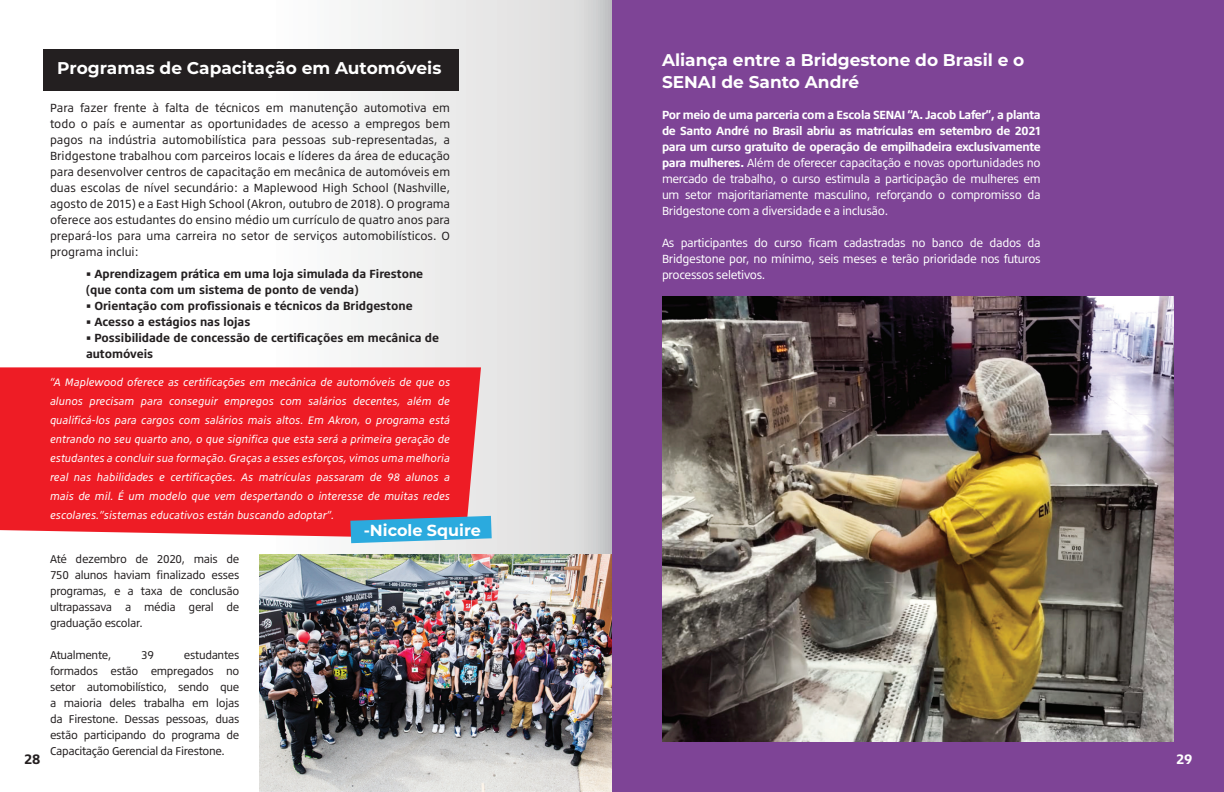
<style>
.page{position:relative;width:1224px;height:792px;background:#fff}
.page>*{position:absolute;margin:0;border:0;box-sizing:border-box;transform-origin:0 0}
.t1{font:700 17px/22px "Montserrat";color:#fff}
.t2{font:700 16px "Montserrat";color:#fff}
.t3{font:700 14px "Bridgestone Type";color:#231f20}
.t4{font:700 14px "Bridgestone Type";color:#fff}
.t5{font:12px/16px "Bridgestone Type";color:#231f20;text-align:justify}
.t6{font:12px/16px "Bridgestone Type";letter-spacing:-.025em;color:#fff;text-align:justify}
.t7{font:700 12px/16px "Bridgestone Type";color:#231f20}
.t8{font:11.5px/16px "Bridgestone Type";letter-spacing:-.025em;color:#231f20;text-align:justify}
.t9{font:italic 11px/19px "Bridgestone Type";color:#fff;text-align:justify}
.s1{font-weight:700}
</style>
<div class="page">
<svg style="left:43px;top:0;width:569px;height:791px"></svg>
<div style="left:612px;top:0;width:612px;height:792px;background:#7e4496"></div>
<div style="left:0;top:367px;width:481px;height:172px;background:#ee1c25"></div>
<svg style="left:350px;top:516px;width:142px;height:27px;background:#4da3cf"></svg>
<img style="left:260px;top:554px;width:352px;height:238px">
<img style="left:662px;top:296px;width:512px;height:446px">
<div style="left:43px;top:49px;width:416px;height:41px;background:#231f20"></div>
<h1 class="t1" style="left:57px;top:56px;width:386px">Programas de Capacitação em Automóveis</h1>
<h1 class="t1" style="left:662px;top:49px;width:364px">Aliança entre a Bridgestone do Brasil e o<br>SENAI de Santo André</h1>
<p class="t5" style="left:50px;top:100px;width:402px">Para fazer frente à falta de técnicos em manutenção automotiva em todo o país e aumentar as oportunidades de acesso a empregos bem pagos na indústria automobilística para pessoas sub-representadas, a Bridgestone trabalhou com parceiros locais e líderes da área de educação para desenvolver centros de capacitação em mecânica de automóveis em duas escolas de nível secundário: a Maplewood High School (Nashville, agosto de 2015) e a East High School (Akron, outubro de 2018). O programa oferece aos estudantes do ensino médio um currículo de quatro anos para prepará-los para uma carreira no setor de serviços automobilísticos. O programa inclui:</p>
<p class="t7" style="left:86px;top:266px;width:339px">• Aprendizagem prática em uma loja simulada da Firestone (que conta com um sistema de ponto de venda)</p>
<p class="t7" style="left:86px;top:298px;width:328px">• Orientação com profissionais e técnicos da Bridgestone</p>
<p class="t7" style="left:86px;top:314px;width:166px">• Acesso a estágios nas lojas</p>
<p class="t7" style="left:86px;top:330px;width:355px">• Possibilidade de concessão de certificações em mecânica de automóveis</p>
<p class="t9" style="left:50px;top:373px;width:402px">“A Maplewood oferece as certificações em mecânica de automóveis de que os alunos precisam para conseguir empregos com salários decentes, além de qualificá-los para cargos com salários mais altos. Em Akron, o programa está entrando no seu quarto ano, o que significa que esta será a primeira geração de estudantes a concluir sua formação. Graças a esses esforços, vimos uma melhoria real nas habilidades e certificações. As matrículas passaram de 98 alunos a mais de mil. É um modelo que vem despertando o interesse de muitas redes escolares.”sistemas educativos están buscando adoptar”.</p>
<p class="t8" style="left:50px;top:551px;width:191px">Até dezembro de 2020, mais de 750 alunos haviam finalizado esses programas, e a taxa de conclusão ultrapassava a média geral de graduação escolar.</p>
<p class="t8" style="left:50px;top:647px;width:63px">Atualmente,</p>
<p class="t8" style="left:141px;top:647px;width:14px">39</p>
<p class="t6" style="left:662px;top:107px;width:380px"><span class="s1">Por meio de uma parceria com a Escola SENAI “A. Jacob Lafer”, a planta de Santo André no Brasil abriu as matrículas em setembro de 2021 para um curso gratuito de operação de empilhadeira exclusivamente para mulheres.</span> Além de oferecer capacitação e novas oportunidades no mercado de trabalho, o curso estimula a participação de mulheres em um setor majoritariamente masculino, reforçando o compromisso da Bridgestone com a diversidade e a inclusão.</p>
<p class="t6" style="left:662px;top:235px;width:380px">As participantes do curso ficam cadastradas no banco de dados da Bridgestone por, no mínimo, seis meses e terão prioridade nos futuros processos seletivos.</p>
<h2 class="t2" style="left:364px;top:519px;width:119px">-Nicole Squire</h2>
<p class="t8" style="left:50px;top:647px;width:191px;text-indent:134px">estudantes formados estão empregados no setor automobilístico, sendo que a maioria deles trabalha em lojas da Firestone. Dessas pessoas, duas estão participando do programa de Capacitação Gerencial da Firestone.</p>
<p class="t3" style="left:24px;top:750px;width:18px">28</p>
<p class="t4" style="left:1176px;top:750px;width:18px">29</p>
</div>
